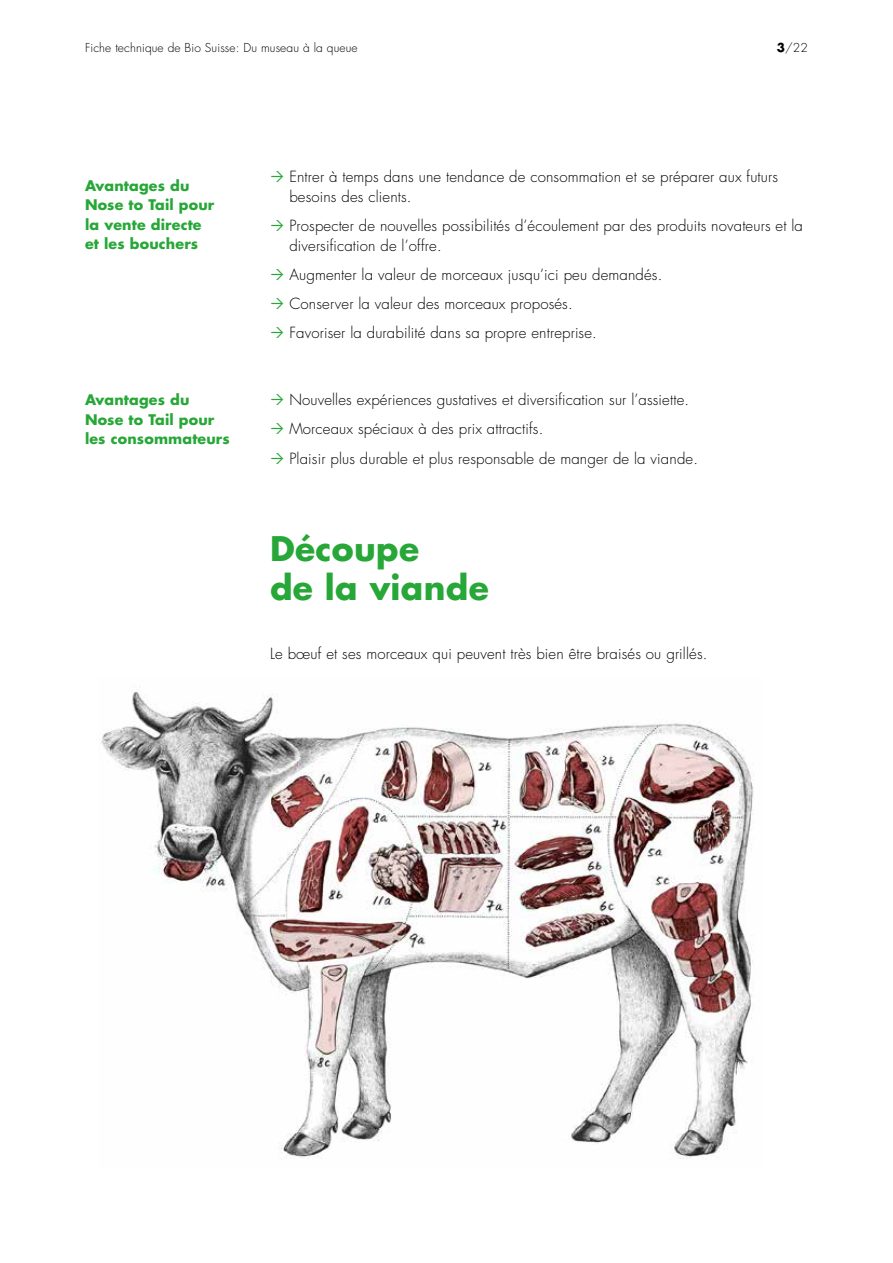
<style>
.page{position:relative;width:893px;height:1263px;background:#fff}
.page>*{position:absolute;margin:0;border:0;box-sizing:border-box;transform-origin:0 0}
.t1{font:700 33px/39px "Futura Std";letter-spacing:.01em;color:#27a737}
.t2{font:300 15px/29.2px "Futura Std";letter-spacing:.01em;color:#000}
.t3{font:700 14.25px/19.5px "Futura Std";letter-spacing:.01em;color:#27a737}
.t4{font:300 12px "Futura Std";letter-spacing:.01em;color:#000}
.s1{font-weight:700}
</style>
<div class="page">
<img style="left:99px;top:686px;width:655px;height:473px">
<p class="t4" style="left:85px;top:41px;width:274px">Fiche technique de Bio Suisse: Du museau à la queue</p>
<p class="t4" style="left:777px;top:41px;width:33px"><span class="s1">3</span>/22</p>
<p class="t3" style="left:85px;top:175px;width:131px">Avantages du<br>Nose to Tail pour la vente directe et les bouchers</p>
<p class="t3" style="left:85px;top:390px;width:146px">Avantages du<br>Nose to Tail pour les consommateurs</p>
<p class="t2" style="left:289px;top:168px;width:490px;line-height:19.5px">Entrer à temps dans une tendance de consommation et se préparer aux futurs besoins des clients.</p>
<p class="t2" style="left:289px;top:216px;width:515px;line-height:19.5px">Prospecter de nouvelles possibilités d’écoulement par des produits novateurs et la diversification de l’offre.</p>
<p class="t2" style="left:289px;top:260px;width:374px">Augmenter la valeur de morceaux jusqu’ici peu demandés.<br>Conserver la valeur des morceaux proposés.<br>Favoriser la durabilité dans sa propre entreprise.</p>
<p class="t2" style="left:289px;top:385px;width:410px">Nouvelles expériences gustatives et diversification sur l’assiette.<br>Morceaux spéciaux à des prix attractifs.<br>Plaisir plus durable et plus responsable de manger de la viande.</p>
<h1 class="t1" style="left:270px;top:529px;width:220px">Découpe<br>de la viande</h1>
<p class="t2" style="left:270px;top:639px;width:439px">Le bœuf et ses morceaux qui peuvent très bien être braisés ou grillés.</p>
</div>
